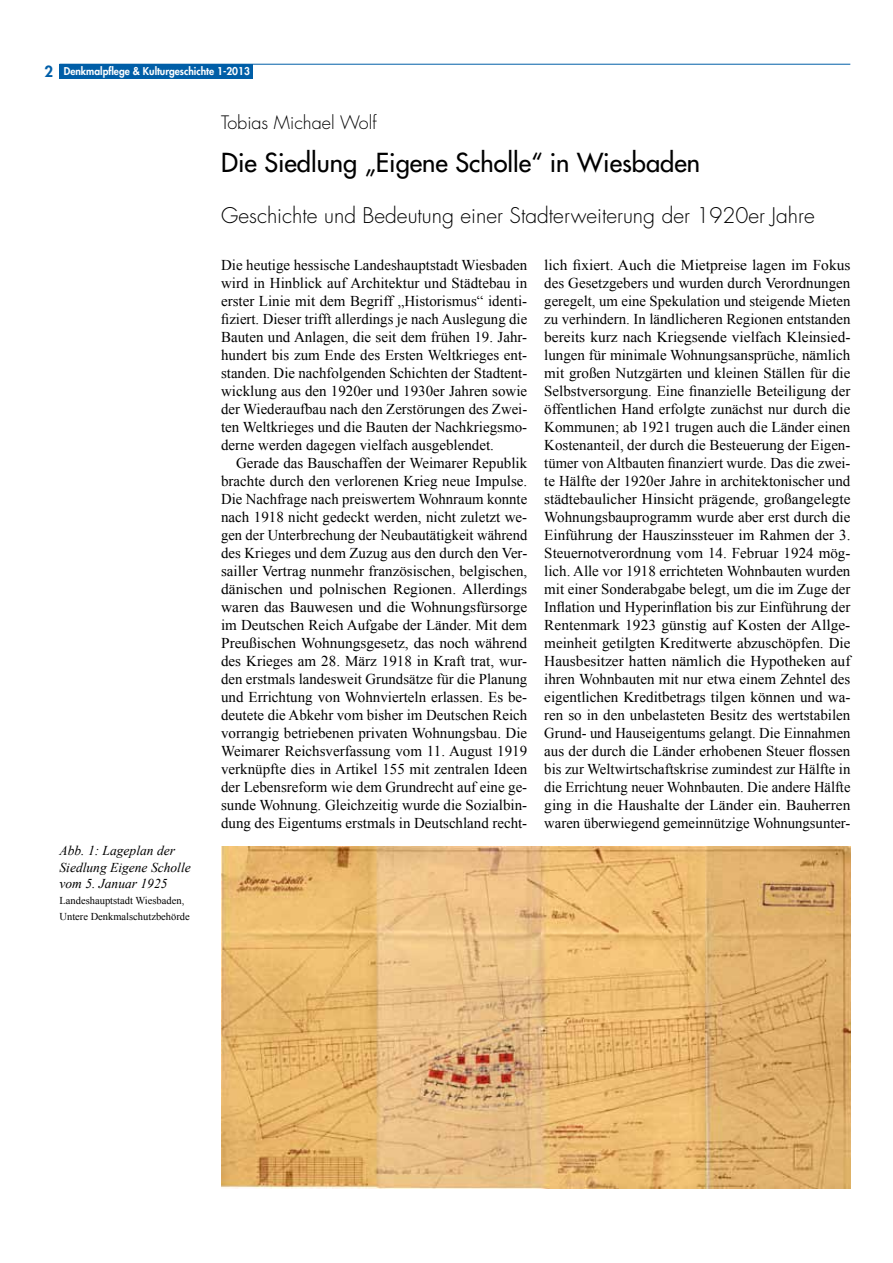
<style>
.page{position:relative;width:893px;height:1263px;background:#fff}
.page>*{position:absolute;margin:0;border:0;box-sizing:border-box;transform-origin:0 0}
.t1{font:25.5px "Futura";color:#000}
.t2{font:300 21px "Futura";color:#000}
.t3{font:300 18px "Futura";color:#000}
.t4{font:15px/18px "Times New Roman";color:#000;text-align:justify}
.t5{font:italic 13.5px/16.2px "Times New Roman";color:#000}
.t6{font:10.5px/16.2px "Times New Roman";color:#000}
.t7{font:800 10.5px "Futura";color:#fff}
.s1{font-size:15px;color:#005ea8}
</style>
<div class="page">
<div style="left:60px;top:64px;width:193px;height:15px;background:#005ea7"></div>
<hr style="left:60px;top:64px;width:790px;height:1px;background:#005ea8">
<img style="left:221px;top:846px;width:629px;height:342px">
<p class="t7" style="left:44px;top:64px;width:207px"><span class="s1">2</span> Denkmalpflege &amp; Kulturgeschichte 1-2013</p>
<p class="t3" style="left:221px;top:111px;width:157px">Tobias Michael Wolf</p>
<h1 class="t1" style="left:221px;top:146px;width:481px">Die Siedlung „Eigene Scholle“ in Wiesbaden</h1>
<h2 class="t2" style="left:221px;top:202px;width:595px">Geschichte und Bedeutung einer Stadterweiterung der 1920er Jahre</h2>
<p class="t4" style="left:221px;top:256px;width:308px">Die heutige hessische Landeshauptstadt Wiesbaden wird in Hinblick auf Architektur und Städtebau in erster Linie mit dem Begriff „Historismus“ identi&shy;fiziert. Dieser trifft allerdings je nach Auslegung die Bauten und Anlagen, die seit dem frühen 19. Jahr&shy;hundert bis zum Ende des Ersten Weltkrieges ent&shy;standen. Die nachfolgenden Schichten der Stadtent&shy;wicklung aus den 1920er und 1930er Jahren sowie der Wiederaufbau nach den Zerstörungen des Zwei&shy;ten Weltkrieges und die Bauten der Nachkriegsmo&shy;derne werden dagegen vielfach ausgeblendet.</p>
<p class="t4" style="left:221px;top:454px;width:308px;text-indent:15px">Gerade das Bauschaffen der Weimarer Republik brachte durch den verlorenen Krieg neue Impulse.<br>Die Nachfrage nach preiswertem Wohnraum konnte nach 1918 nicht gedeckt werden, nicht zuletzt we&shy;gen der Unterbrechung der Neubautätigkeit während des Krieges und dem Zuzug aus den durch den Ver&shy;sailler Vertrag nunmehr französischen, belgischen, dänischen und polnischen Regionen. Allerdings waren das Bauwesen und die Wohnungsfürsorge im Deutschen Reich Aufgabe der Länder. Mit dem Preußischen Wohnungsgesetz, das noch während des Krieges am 28. März 1918 in Kraft trat, wur&shy;den erstmals landesweit Grundsätze für die Planung und Errichtung von Wohnvierteln erlassen. Es be&shy;deutete die Abkehr vom bisher im Deutschen Reich vorrangig betriebenen privaten Wohnungsbau. Die Weimarer Reichsverfassung vom 11. August 1919 verknüpfte dies in Artikel 155 mit zentralen Ideen der Lebensreform wie dem Grundrecht auf eine ge&shy;sunde Wohnung. Gleichzeitig wurde die Sozialbin&shy;dung des Eigentums erstmals in Deutschland recht-</p>
<p class="t4" style="left:544px;top:256px;width:308px">lich fixiert. Auch die Mietpreise lagen im Fokus des Gesetzgebers und wurden durch Verordnungen geregelt, um eine Spekulation und steigende Mieten zu verhindern. In ländlicheren Regionen entstanden bereits kurz nach Kriegsende vielfach Kleinsied&shy;lungen für minimale Wohnungsansprüche, nämlich mit großen Nutzgärten und kleinen Ställen für die Selbstversorgung. Eine finanzielle Beteiligung der öffentlichen Hand erfolgte zunächst nur durch die Kommunen; ab 1921 trugen auch die Länder einen Kostenanteil, der durch die Besteuerung der Eigen&shy;tümer von Altbauten finanziert wurde. Das die zwei&shy;te Hälfte der 1920er Jahre in architektonischer und städtebaulicher Hinsicht prägende, großangelegte Wohnungsbauprogramm wurde aber erst durch die Einführung der Hauszinssteuer im Rahmen der 3.<br>Steuernotverordnung vom 14. Februar 1924 mög&shy;lich. Alle vor 1918 errichteten Wohnbauten wurden mit einer Sonderabgabe belegt, um die im Zuge der Inflation und Hyperinflation bis zur Einführung der Rentenmark 1923 günstig auf Kosten der Allge&shy;meinheit getilgten Kreditwerte abzuschöpfen. Die Hausbesitzer hatten nämlich die Hypotheken auf ihren Wohnbauten mit nur etwa einem Zehntel des eigentlichen Kreditbetrags tilgen können und wa&shy;ren so in den unbelasteten Besitz des wertstabilen Grund- und Hauseigentums gelangt. Die Einnahmen aus der durch die Länder erhobenen Steuer flossen bis zur Weltwirtschaftskrise zumindest zur Hälfte in die Errichtung neuer Wohnbauten. Die andere Hälfte ging in die Haushalte der Länder ein. Bauherren waren überwiegend gemeinnützige Wohnungsunter-</p>
<p class="t5" style="left:60px;top:842px;width:133px">Abb. 1: Lageplan der<br>Siedlung Eigene Scholle vom 5. Januar 1925</p>
<p class="t6" style="left:60px;top:892px;width:132px">Landeshauptstadt Wiesbaden,<br>Untere Denkmalschutzbehörde</p>
</div>
